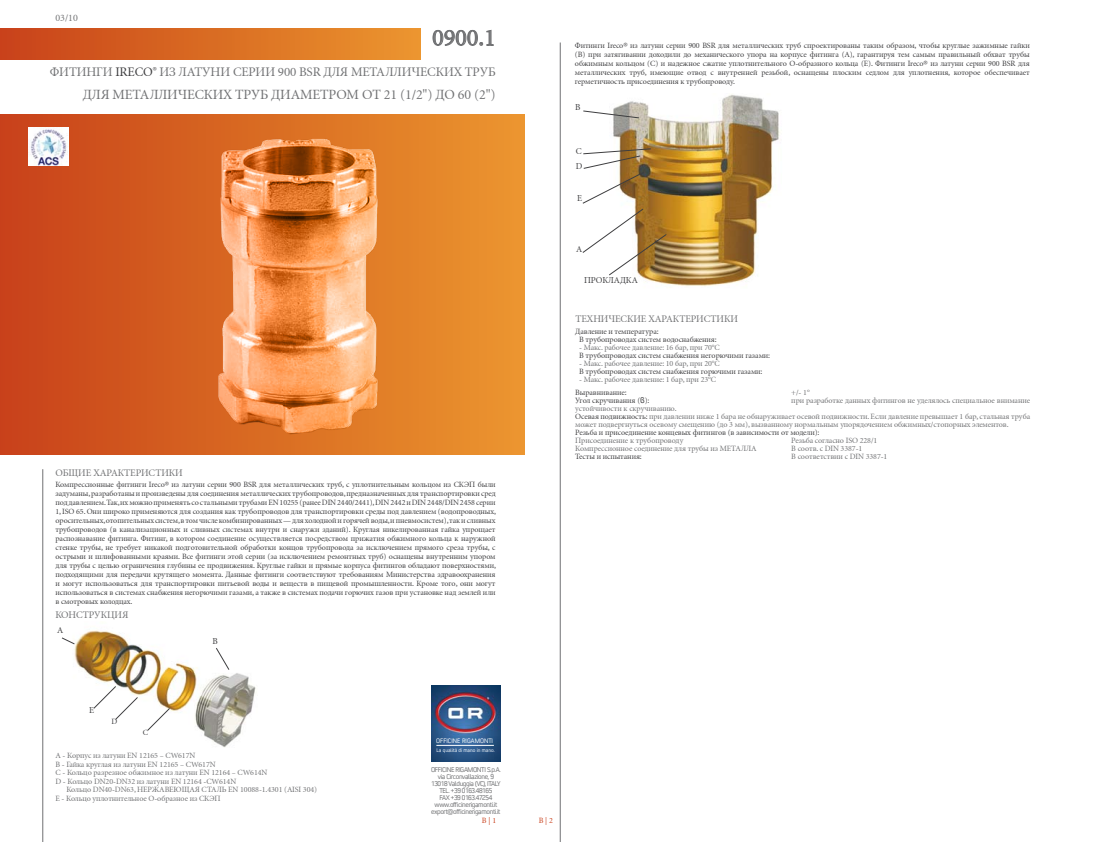
<style>
.page{position:relative;width:1120px;height:842px;background:#fff}
.page>*{position:absolute;margin:0;border:0;box-sizing:border-box;transform-origin:0 0}
.t1{font:24px "Minion Cyr";color:#707173}
.t2{font:14px "Minion Cyr";letter-spacing:-.01em;color:#707173}
.t3{font:13px "Minion Cyr";letter-spacing:-.01em;color:#707173}
.t4{font:10px "Minion Cyr";letter-spacing:-.01em;color:#707173}
.t5{font:9px/15.5px "Minion Cyr";letter-spacing:-.01em;color:#3e3e40}
.t6{font:8px/9px "Minion Cyr";letter-spacing:-.01em;color:#3e3e40}
.t7{font:8px/8px "Minion Cyr";letter-spacing:-.01em;color:#707173}
.t8{font:8px "Minion Cyr";color:#c83f1b}
.t9{font:7px/7px "Convection";letter-spacing:-.05em;color:#707173;text-align:center}
.t10{font:6.5px "Convection";color:#fff}
.t11{font:5.2px "Convection";color:#fff}
.s1{color:#3e3e40}
.s2{color:#707173}
.s3{font-family:"Arial"}
</style>
<div class="page">
<hr style="left:43px;top:469px;width:1px;height:373px;background:#707173">
<svg style="left:0;top:115px;width:524px;height:340px;background:#d86723"></svg>
<hr style="left:560px;top:43px;width:1px;height:799px;background:#707173">
<img style="left:431px;top:685px;width:69px;height:76px">
<hr style="left:436px;top:745px;width:58px;height:1px;background:#fff">
<img style="left:73px;top:630px;width:183px;height:118px">
<img style="left:609px;top:94px;width:171px;height:192px">
<div style="left:0;top:28px;width:421px;height:32px;background:linear-gradient(to right,#c84119,#eb962e)"></div>
<svg style="left:61px;top:637px;width:14px;height:7px"></svg>
<svg style="left:93px;top:686px;width:45px;height:34px"></svg>
<svg style="left:147px;top:708px;width:23px;height:23px"></svg>
<svg style="left:216px;top:647px;width:13px;height:23px"></svg>
<svg style="left:583px;top:111px;width:56px;height:7px"></svg>
<svg style="left:582px;top:149px;width:85px;height:126px"></svg>
<svg style="left:433px;top:30px;width:61px;height:16px"></svg>
<img style="left:28px;top:128px;width:41px;height:37px">
<img style="left:180px;top:115px;width:231px;height:340px">
<p class="t4" style="left:55px;top:12px;width:24px">03/10</p>
<p class="t1" style="left:432px;top:23px;width:65px">0900.1</p>
<p class="t3" style="left:50px;top:65px;width:447px">ФИТИНГИ <span class="s1">IRECO</span><sup>®</sup> ИЗ ЛАТУНИ СЕРИИ 900 BSR ДЛЯ МЕТАЛЛИЧЕСКИХ ТРУБ</p>
<p class="t2" style="left:83px;top:86px;width:414px">ДЛЯ МЕТАЛЛИЧЕСКИХ ТРУБ ДИАМЕТРОМ ОТ 21 (1/2") ДО 60 (2")</p>
<p class="t4" style="left:55px;top:467px;width:129px">ОБЩИЕ ХАРАКТЕРИСТИКИ</p>
<p class="t6" style="left:55px;top:480px;width:442px;text-align:justify">Компрессионные фитинги Ireco® из латуни серии 900 BSR для металлических труб, с уплотнительным кольцом из СКЭП были задуманы, разработаны и произведены для соединения металлических трубопроводов, предназначенных для транспортировки сред под давлением. Так, их можно применять со стальными трубами EN 10255 (ранее DIN 2440/2441), DIN 2442 и DIN 2448/DIN 2458 серии 1, ISO 65. Они широко применяются для создания как трубопроводов для транспортировки среды под давлением (водопроводных, оросительных, отопительных систем, в том числе комбинированных — для холодной и горячей воды, и пневмосистем), так и сливных трубопроводов (в канализационных и сливных системах внутри и снаружи зданий). Круглая никелированная гайка упрощает распознавание фитинга. Фитинг, в котором соединение осуществляется посредством прижатия обжимного кольца к наружной стенке трубы, не требует никакой подготовительной обработки концов трубопровода за исключением прямого среза трубы, с острыми и шлифованными краями. Все фитинги этой серии (за исключением ремонтных труб) оснащены внутренним упором для трубы с целью ограничения глубины ее продвижения. Круглые гайки и прямые корпуса фитингов обладают поверхностями, подходящими для передачи крутящего момента. Данные фитинги соответствуют требованиям Министерства здравоохранения и могут использоваться для транспортировки питьевой воды и веществ в пищевой промышленности. Кроме того, они могут использоваться в системах снабжения негорючими газами, а также в системах подачи горючих газов при установке над землей или в смотровых колодцах.</p>
<p class="t4" style="left:55px;top:608px;width:74px">КОНСТРУКЦИЯ</p>
<p class="t5" style="left:57px;top:623px;width:7px">A</p>
<p class="t5" style="left:212px;top:634px;width:7px">B</p>
<p class="t6" style="left:575px;top:41px;width:456px;text-align:justify">Фитинги Ireco® из латуни серии 900 BSR для металлических труб спроектированы таким образом, чтобы круглые зажимные гайки (B) при затягивании доходили до механического упора на корпусе фитинга (A), гарантируя тем самым правильный обхват трубы обжимным кольцом (C) и надежное сжатие уплотнительного О-образного кольца (E). Фитинги Ireco® из латуни серии 900 BSR для металлических труб, имеющие отвод с внутренней резьбой, оснащены плоским седлом для уплотнения, которое обеспечивает герметичность присоединения к трубопроводу.</p>
<p class="t5" style="left:575px;top:100px;width:7px">B</p>
<p class="t5" style="left:576px;top:143px;width:8px">C<br>D</p>
<p class="t5" style="left:577px;top:191px;width:6px">E</p>
<p class="t5" style="left:576px;top:241px;width:7px">A</p>
<p class="t5" style="left:584px;top:272px;width:55px">ПРОКЛАДКА</p>
<p class="t4" style="left:575px;top:313px;width:164px">ТЕХНИЧЕСКИЕ ХАРАКТЕРИСТИКИ</p>
<p class="t6" style="left:579px;top:327px;width:139px;line-height:8px;text-indent:-4px">Давление и температура:<br>В трубопроводах систем водоснабжения:</p>
<p class="t6" style="left:579px;top:343px;width:192px;line-height:8px"><span class="s2">- Макс. рабочее давление: 16 бар, при 70°C℃<br></span>В трубопроводах систем снабжения негорючими газами:</p>
<p class="t6" style="left:579px;top:359px;width:185px;line-height:8px"><span class="s2">- Макс. рабочее давление: 10 бар, при 20°C℃<br></span>В трубопроводах систем снабжения горючими газами:</p>
<p class="t7" style="left:575px;top:373px;width:144px;line-height:13px;text-indent:4px">- Макс. рабочее давление: 1 бар, при 23°C℃<br><span class="s1">Выравнивание:</span></p>
<p class="t7" style="left:791px;top:388px;width:20px">+/- 1°</p>
<p class="t6" style="left:575px;top:396px;width:76px">Угол скручивания (<span class="s3">ϐ</span>):</p>
<p class="t7" style="left:791px;top:396px;width:240px">при разработке данных фитингов не уделялось специальное внимание</p>
<p class="t7" style="left:575px;top:404px;width:456px">устойчивости к скручиванию.<br><span class="s1">Осевая подвижность:</span> при давлении ниже 1 бара не обнаруживает осевой подвижности. Если давление превышает 1 бар, стальная труба может подвергнуться осевому смещению (до 3 мм), вызванному нормальным упорядочением обжимных/стопорных элементов.<br><span class="s1">Резьба и присоединение концевых фитингов (в зависимости от модели):<br></span>Присоединение к трубопроводу</p>
<p class="t7" style="left:791px;top:436px;width:88px">Резьба согласно ISO 228/1</p>
<p class="t7" style="left:575px;top:444px;width:183px">Компрессионное соединение для трубы из МЕТАЛЛА</p>
<p class="t7" style="left:791px;top:444px;width:73px">В соотв. с DIN 3387-1</p>
<p class="t6" style="left:575px;top:452px;width:68px">Тесты и испытания:</p>
<p class="t7" style="left:791px;top:452px;width:98px">В соответствии с DIN 3387-1</p>
<p class="t5" style="left:89px;top:702px;width:6px">E</p>
<p class="t6" style="left:112px;top:716px;width:7px">D</p>
<p class="t6" style="left:143px;top:728px;width:7px">C</p>
<p class="t7" style="left:55px;top:751px;width:141px">А - Корпус из латуни EN 12165 – CW617N</p>
<p class="t7" style="left:55px;top:760px;width:162px">В - Гайка круглая из латуни EN 12165 – CW617N</p>
<p class="t7" style="left:55px;top:768px;width:214px">C - Кольцо разрезное обжимное из латуни EN 12164 – CW614N</p>
<p class="t7" style="left:55px;top:777px;width:182px">D - Кольцо DN20-DN32 из латуни EN 12164 -CW614N</p>
<p class="t7" style="left:66px;top:785px;width:252px">Кольцо DN40-DN63, НЕРЖАВЕЮЩАЯ СТАЛЬ EN 10088-1.4301 (AISI 304)</p>
<p class="t7" style="left:55px;top:794px;width:167px">E - Кольцо уплотнительное О-образное из СКЭП</p>
<p class="t10" style="left:436px;top:737px;width:8px">Officine</p>
<p class="t10" style="left:462px;top:737px;width:8px">Rigamonti</p>
<p class="t11" style="left:436px;top:747px;width:60px">La qualità di mano in mano.</p>
<p class="t9" style="left:431px;top:765px;width:71px">OFFICINE RIGAMONTI S.p.A. via Circonvallazione, 9<br>13018 Valduggia (VC), ITALY<br>TEL. +39 0163.48165<br>FAX +39 0163.47254 www.officinerigamonti.it export@officinerigamonti.it</p>
<p class="t8" style="left:482px;top:815px;width:16px">B | 1</p>
<p class="t8" style="left:539px;top:815px;width:16px">B | 2</p>
</div>
